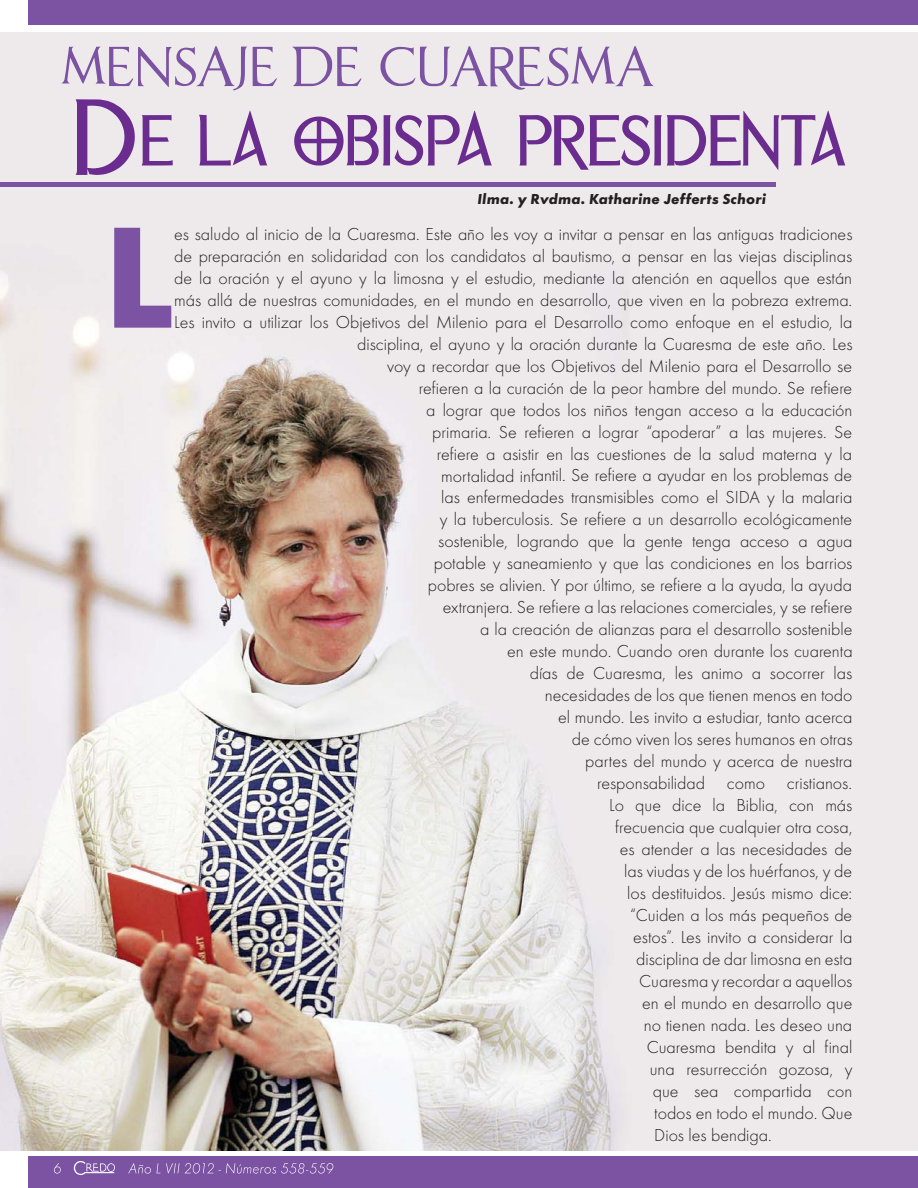
<style>
.page{position:relative;width:918px;height:1188px;background:#fff}
.page>*{position:absolute;margin:0;border:0;box-sizing:border-box;transform-origin:0 0}
.t1{font:149.85px "Function LH Heavy";color:#7c53a2}
.t2{font:18px "Function LH Light";color:#231f20}
.t3{font:italic 15px "Function LH Heavy";letter-spacing:.01em;color:#231f20}
</style>
<div class="page">
<img style="left:0;top:32px;width:918px;height:1119px">
<div style="left:0;top:1156px;width:918px;height:32px;background:#7c53a2"></div>
<div style="left:0;top:182px;width:775px;height:5px;background:#7c53a2"></div>
<svg style="left:61px;top:46px;width:593px;height:44px;background:#d4c8da"></svg>
<svg style="left:142px;top:111px;width:703px;height:59px;background:#c7b2d0"></svg>
<svg style="left:76px;top:99px;width:59px;height:76px;background:#b79bc5"></svg>
<div style="left:0;top:1155px;width:28px;height:33px;background:#fff"></div>
<div style="left:0;top:0;width:918px;height:25px;background:#7c53a2"></div>
<div style="left:0;top:0;width:28px;height:27px;background:#fff"></div>
<svg style="left:74px;top:1161px;width:259px;height:14px"></svg>
<svg style="left:54px;top:1163px;width:7px;height:11px"></svg>
<p class="t3" style="left:477px;top:193px;width:290px">Ilma. y Rvdma. Katharine Jefferts Schori</p>
<h1 class="t1" style="left:104px;top:218px;width:72px">L</h1>
<p class="t2" style="left:174px;top:227px;width:680px">es saludo al inicio de la Cuaresma. Este año les voy a invitar a pensar en las antiguas tradiciones</p>
<p class="t2" style="left:174px;top:249px;width:680px">de preparación en solidaridad con los candidatos al bautismo, a pensar en las viejas disciplinas</p>
<p class="t2" style="left:174px;top:271px;width:680px">de la oración y el ayuno y la limosna y el estudio, mediante la atención en aquellos que están</p>
<p class="t2" style="left:174px;top:293px;width:680px">más allá de nuestras comunidades, en el mundo en desarrollo, que viven en la pobreza extrema.</p>
<p class="t2" style="left:174px;top:315px;width:680px">Les invito a utilizar los Objetivos del Milenio para el Desarrollo como enfoque en el estudio, la</p>
<p class="t2" style="left:357px;top:337px;width:497px">disciplina, el ayuno y la oración durante la Cuaresma de este año. Les</p>
<p class="t2" style="left:387px;top:359px;width:466px">voy a recordar que los Objetivos del Milenio para el Desarrollo se</p>
<p class="t2" style="left:419px;top:380px;width:435px">refieren a la curación de la peor hambre del mundo. Se refiere</p>
<p class="t2" style="left:426px;top:402px;width:428px">a lograr que todos los niños tengan acceso a la educación</p>
<p class="t2" style="left:432px;top:424px;width:422px">primaria. Se refieren a lograr “apoderar” a las mujeres. Se</p>
<p class="t2" style="left:437px;top:446px;width:417px">refiere a asistir en las cuestiones de la salud materna y la</p>
<p class="t2" style="left:441px;top:468px;width:412px">mortalidad infantil. Se refiere a ayudar en los problemas de</p>
<p class="t2" style="left:441px;top:490px;width:413px">las enfermedades transmisibles como el SIDA y la malaria</p>
<p class="t2" style="left:440px;top:512px;width:414px">y la tuberculosis. Se refiere a un desarrollo ecológicamente</p>
<p class="t2" style="left:438px;top:534px;width:416px">sostenible, logrando que la gente tenga acceso a agua</p>
<p class="t2" style="left:434px;top:556px;width:420px">potable y saneamiento y que las condiciones en los barrios</p>
<p class="t2" style="left:428px;top:578px;width:426px">pobres se alivien. Y por último, se refiere a la ayuda, la ayuda</p>
<p class="t2" style="left:443px;top:600px;width:411px">extranjera. Se refiere a las relaciones comerciales, y se refiere</p>
<p class="t2" style="left:480px;top:622px;width:374px">a la creación de alianzas para el desarrollo sostenible</p>
<p class="t2" style="left:507px;top:644px;width:347px">en este mundo. Cuando oren durante los cuarenta</p>
<p class="t2" style="left:530px;top:666px;width:324px">días de Cuaresma, les animo a socorrer las</p>
<p class="t2" style="left:545px;top:688px;width:309px">necesidades de los que tienen menos en todo</p>
<p class="t2" style="left:558px;top:710px;width:296px">el mundo. Les invito a estudiar, tanto acerca</p>
<p class="t2" style="left:572px;top:732px;width:282px">de cómo viven los seres humanos en otras</p>
<p class="t2" style="left:585px;top:754px;width:269px">partes del mundo y acerca de nuestra</p>
<p class="t2" style="left:597px;top:776px;width:257px">responsabilidad como cristianos.</p>
<p class="t2" style="left:609px;top:798px;width:245px">Lo que dice la Biblia, con más</p>
<p class="t2" style="left:615px;top:820px;width:239px">frecuencia que cualquier otra cosa,</p>
<p class="t2" style="left:620px;top:842px;width:234px">es atender a las necesidades de</p>
<p class="t2" style="left:624px;top:864px;width:230px">las viudas y de los huérfanos, y de</p>
<p class="t2" style="left:627px;top:886px;width:226px">los destituidos. Jesús mismo dice:</p>
<p class="t2" style="left:630px;top:908px;width:224px">“Cuiden a los más pequeños de</p>
<p class="t2" style="left:633px;top:930px;width:221px">estos”. Les invito a considerar la</p>
<p class="t2" style="left:636px;top:952px;width:218px">disciplina de dar limosna en esta</p>
<p class="t2" style="left:639px;top:974px;width:215px">Cuaresma y recordar a aquellos</p>
<p class="t2" style="left:642px;top:996px;width:212px">en el mundo en desarrollo que</p>
<p class="t2" style="left:644px;top:1018px;width:210px">no tienen nada. Les deseo una</p>
<p class="t2" style="left:647px;top:1040px;width:207px">Cuaresma bendita y al final</p>
<p class="t2" style="left:650px;top:1062px;width:204px">una resurrección gozosa, y</p>
<p class="t2" style="left:653px;top:1084px;width:201px">que sea compartida con</p>
<p class="t2" style="left:654px;top:1106px;width:200px">todos en todo el mundo. Que</p>
<p class="t2" style="left:654px;top:1128px;width:119px">Dios les bendiga.</p>
</div>
